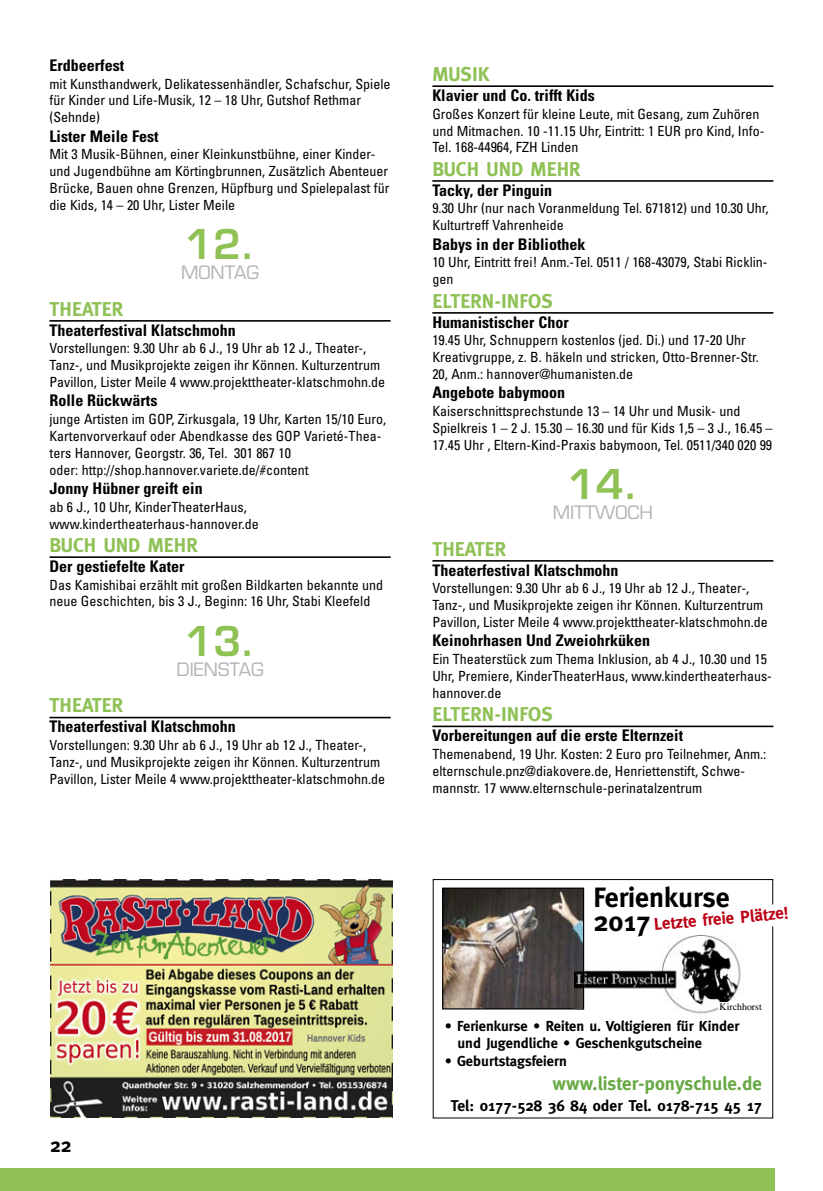
<style>
.page{position:relative;width:823px;height:1191px;background:#fff}
.page>*{position:absolute;margin:0;border:0;box-sizing:border-box;transform-origin:0 0}
.t1{font:600 40px "Eurostile";color:#8fc155}
.t2{font:700 28px/24px "Meta Plus";color:#000}
.t3{font:700 20px "Meta Plus";color:#8fc155}
.t4{font:700 20px "Meta Plus";color:#000}
.t5{font:700 19px "Meta Plus";color:#67a943}
.t6{font:18px "Eurostile";color:#b3b3b3}
.t7{font:700 17px "Meta Plus";color:#ba0014}
.t8{font:700 condensed 16px "Univers";color:#000}
.t9{font:700 15.6px "Meta Plus";color:#000}
.t10{font:700 14.6px/17.4px "Meta Plus";color:#000}
.t11{font:condensed 14px/16.8px "Univers";color:#000}
.t12{font:9.8px "Times";color:#000}
</style>
<div class="page">
<hr style="left:49px;top:320px;width:341px;height:2px;background:#000">
<hr style="left:49px;top:556px;width:341px;height:2px;background:#000">
<hr style="left:49px;top:717px;width:341px;height:1px;background:#000">
<hr style="left:432px;top:85px;width:341px;height:2px;background:#000">
<hr style="left:432px;top:180px;width:341px;height:2px;background:#000">
<hr style="left:432px;top:312px;width:341px;height:2px;background:#000">
<hr style="left:432px;top:560px;width:341px;height:1px;background:#000">
<hr style="left:432px;top:725px;width:341px;height:2px;background:#000">
<div style="left:0;top:1168px;width:774px;height:23px;background:#8fc155"></div>
<div style="left:432px;top:879px;width:340px;height:239px;border:1px solid #000"></div>
<img style="left:444px;top:889px;width:137px;height:118px">
<div style="left:442px;top:887px;width:141px;height:122px;border:1px solid #000"></div>
<img style="left:574px;top:935px;width:167px;height:86px">
<img style="left:574px;top:935px;width:9px;height:74px">
<img style="left:574px;top:935px;width:8px;height:73px">
<div style="left:718px;top:1002px;width:53px;height:13px;background:#fff"></div>
<svg style="left:650px;top:902px;width:124px;height:35px"></svg>
<img style="left:51px;top:879px;width:341px;height:238px">
<p class="t8" style="left:49px;top:59px;width:76px">Erdbeerfest</p>
<p class="t11" style="left:49px;top:76px;width:342px">mit Kunsthandwerk, Delikatessenhändler, Schafschur, Spiele für Kinder und Life-Musik, 12 – 18 Uhr, Gutshof Rethmar (Sehnde)</p>
<p class="t8" style="left:49px;top:130px;width:111px">Lister Meile Fest</p>
<p class="t11" style="left:49px;top:147px;width:341px">Mit 3 Musik-Bühnen, einer Kleinkunstbühne, einer Kinder&shy;und Jugendbühne am Körtingbrunnen, Zusätzlich Abenteuer Brücke, Bauen ohne Grenzen, Hüpfburg und Spielepalast für die Kids, 14 – 20 Uhr, Lister Meile</p>
<h1 class="t1" style="left:185px;top:229px;width:72px">12.</h1>
<p class="t6" style="left:181px;top:265px;width:79px">MONTAG</p>
<h3 class="t3" style="left:49px;top:301px;width:75px">THEATER</h3>
<p class="t8" style="left:49px;top:324px;width:188px">Theaterfestival Klatschmohn</p>
<p class="t11" style="left:49px;top:341px;width:337px">Vorstellungen: 9.30 Uhr ab 6 J., 19 Uhr ab 12 J., Theater-,<br>Tanz-, und Musikprojekte zeigen ihr Können. Kulturzentrum<br>Pavillon, Lister Meile 4 www.projekttheater-klatschmohn.de</p>
<p class="t8" style="left:49px;top:395px;width:109px">Rolle Rückwärts</p>
<p class="t11" style="left:49px;top:412px;width:338px">junge Artisten im GOP, Zirkusgala, 19 Uhr, Karten 15/10 Euro, Kartenvorverkauf oder Abendkasse des GOP Varieté-Thea&shy;ters Hannover, Georgstr. 36, Tel. 301 867 10<br>oder: http://shop.hannover.variete.de/#content</p>
<p class="t8" style="left:49px;top:482px;width:155px">Jonny Hübner greift ein</p>
<p class="t11" style="left:49px;top:499px;width:211px">ab 6 J., 10 Uhr, KinderTheaterHaus, www.kindertheaterhaus-hannover.de</p>
<h3 class="t3" style="left:49px;top:537px;width:150px">BUCH UND MEHR</h3>
<p class="t8" style="left:49px;top:560px;width:136px">Der gestiefelte Kater</p>
<p class="t11" style="left:49px;top:577px;width:335px">Das Kamishibai erzählt mit großen Bildkarten bekannte und neue Geschichten, bis 3 J., Beginn: 16 Uhr, Stabi Kleefeld</p>
<h1 class="t1" style="left:185px;top:625px;width:72px">13.</h1>
<p class="t6" style="left:176px;top:662px;width:89px">DIENSTAG</p>
<h3 class="t3" style="left:49px;top:697px;width:75px">THEATER</h3>
<p class="t8" style="left:49px;top:721px;width:188px">Theaterfestival Klatschmohn</p>
<p class="t11" style="left:49px;top:738px;width:337px">Vorstellungen: 9.30 Uhr ab 6 J., 19 Uhr ab 12 J., Theater-,<br>Tanz-, und Musikprojekte zeigen ihr Können. Kulturzentrum<br>Pavillon, Lister Meile 4 www.projekttheater-klatschmohn.de</p>
<h3 class="t4" style="left:50px;top:1137px;width:23px">22</h3>
<h3 class="t3" style="left:432px;top:66px;width:59px">MUSIK</h3>
<p class="t8" style="left:432px;top:89px;width:164px">Klavier und Co. trifft Kids</p>
<p class="t11" style="left:432px;top:107px;width:333px">Großes Konzert für kleine Leute, mit Gesang, zum Zuhören und Mitmachen. 10 -11.15 Uhr, Eintritt: 1 EUR pro Kind, Info-<br>Tel. 168-44964, FZH Linden</p>
<h3 class="t3" style="left:432px;top:161px;width:150px">BUCH UND MEHR</h3>
<p class="t8" style="left:432px;top:184px;width:121px">Tacky, der Pinguin</p>
<p class="t11" style="left:432px;top:201px;width:337px">9.30 Uhr (nur nach Voranmeldung Tel. 671812) und 10.30 Uhr,<br>Kulturtreff Vahrenheide</p>
<p class="t8" style="left:432px;top:238px;width:155px">Babys in der Bibliothek</p>
<p class="t11" style="left:432px;top:255px;width:336px">10 Uhr, Eintritt frei! Anm.-Tel. 0511 / 168-43079, Stabi Ricklin&shy;gen</p>
<h3 class="t3" style="left:432px;top:293px;width:122px">ELTERN-INFOS</h3>
<p class="t8" style="left:432px;top:316px;width:138px">Humanistischer Chor</p>
<p class="t11" style="left:432px;top:333px;width:328px">19.45 Uhr, Schnuppern kostenlos (jed. Di.) und 17-20 Uhr<br>Kreativgruppe, z. B. häkeln und stricken, Otto-Brenner-Str.<br>20, Anm.: hannover@humanisten.de</p>
<p class="t8" style="left:432px;top:387px;width:134px">Angebote babymoon</p>
<p class="t11" style="left:432px;top:404px;width:341px">Kaiserschnittsprechstunde 13 – 14 Uhr und Musik- und<br>Spielkreis 1 – 2 J. 15.30 – 16.30 und für Kids 1,5 – 3 J., 16.45 –<br>17.45 Uhr , Eltern-Kind-Praxis babymoon, Tel. 0511/340 020 99</p>
<h1 class="t1" style="left:567px;top:469px;width:72px">14.</h1>
<p class="t6" style="left:552px;top:505px;width:102px">MITTWOCH</p>
<h3 class="t3" style="left:432px;top:541px;width:75px">THEATER</h3>
<p class="t8" style="left:432px;top:564px;width:188px">Theaterfestival Klatschmohn</p>
<p class="t11" style="left:432px;top:581px;width:337px">Vorstellungen: 9.30 Uhr ab 6 J., 19 Uhr ab 12 J., Theater-,<br>Tanz-, und Musikprojekte zeigen ihr Können. Kulturzentrum<br>Pavillon, Lister Meile 4 www.projekttheater-klatschmohn.de</p>
<p class="t8" style="left:432px;top:635px;width:219px">Keinohrhasen Und Zweiohrküken</p>
<p class="t11" style="left:432px;top:652px;width:341px">Ein Theaterstück zum Thema Inklusion, ab 4 J., 10.30 und 15<br>Uhr, Premiere, KinderTheaterHaus, www.kindertheaterhaus&shy;hannover.de</p>
<h3 class="t3" style="left:432px;top:706px;width:122px">ELTERN-INFOS</h3>
<p class="t8" style="left:432px;top:729px;width:252px">Vorbereitungen auf die erste Elternzeit</p>
<p class="t11" style="left:432px;top:747px;width:335px">Themenabend, 19 Uhr. Kosten: 2 Euro pro Teilnehmer, Anm.: elternschule.pnz@diakovere.de, Henriettenstift, Schwe&shy;mannstr. 17 www.elternschule-perinatalzentrum</p>
<h2 class="t2" style="left:593px;top:887px;width:138px">Ferienkurse<br>2017</h2>
<p class="t7" style="left:653px;top:917px;width:136px;rotate:-5deg">Letzte freie Plätze!</p>
<p class="t12" style="left:719px;top:1003px;width:44px">Kirchhorst</p>
<p class="t10" style="left:457px;top:1018px;width:283px;text-indent:-13px">• Ferienkurse • Reiten u. Voltigieren für Kinder und Jugendliche • Geschenkgutscheine</p>
<p class="t10" style="left:444px;top:1053px;width:123px">• Geburtstagsfeiern</p>
<h3 class="t5" style="left:552px;top:1076px;width:211px">www.lister-ponyschule.de</h3>
<p class="t9" style="left:450px;top:1099px;width:313px">Tel: 0177-528 36 84 oder Tel. 0178-715 45 17</p>
</div>
